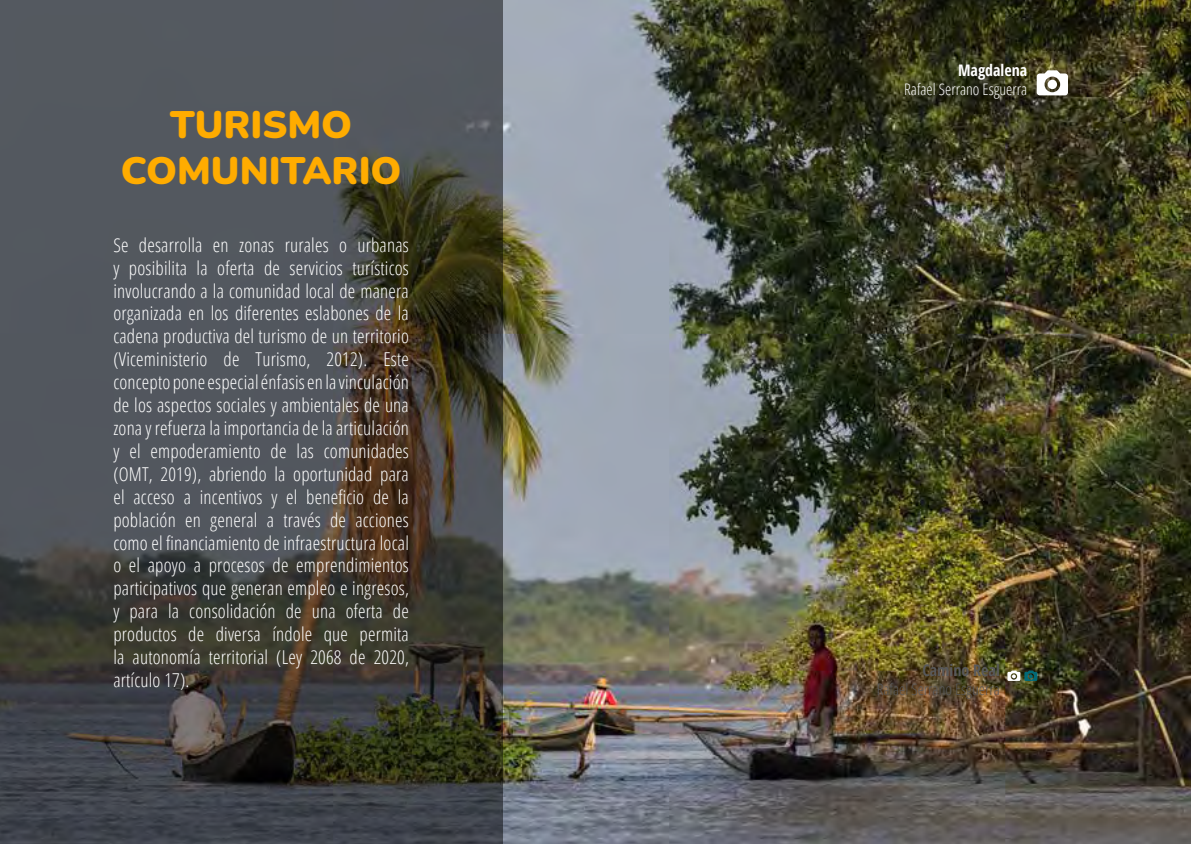
<style>
.page{position:relative;width:1191px;height:844px;background:#fff}
.page>*{position:absolute;margin:0;border:0;box-sizing:border-box;transform-origin:0 0}
.t1{font:900 38.32px/46px "Nunito";color:#ffac00;text-align:center}
.t2{font:300 19.07px/22.9px "Open Sans Condensed";letter-spacing:.01em;color:#fff;text-align:justify}
.t3{font:300 15.92px "Open Sans Condensed";color:#58595b}
.t4{font:300 15.92px "Open Sans Condensed";color:#fff}
.t5{font:700 15.92px "Open Sans Condensed";color:#58595b}
.t6{font:700 15.92px "Open Sans Condensed";color:#fff}
</style>
<div class="page">
<img style="left:502px;top:0;width:689px;height:843px">
<svg style="left:0;top:0;width:502px;height:843px;background:#484949"></svg>
<svg style="left:1007px;top:670px;width:30px;height:10px"></svg>
<svg style="left:1036px;top:70px;width:32px;height:25px"></svg>
<h1 class="t1" style="left:121px;top:100px;width:282px">TURISMO<br>COMUNITARIO</h1>
<p class="t2" style="left:113px;top:232px;width:297px">Se desarrolla en zonas rurales o urbanas y posibilita la oferta de servicios turísticos involucrando a la comunidad local de manera organizada en los diferentes eslabones de la cadena productiva del turismo de un territorio (Viceministerio de Turismo, 2012). Este concepto pone especial énfasis en la vinculación de los aspectos sociales y ambientales de una zona y refuerza la importancia de la articulación y el empoderamiento de las comunidades (OMT, 2019), abriendo la oportunidad para el acceso a incentivos y el beneficio de la población en general a través de acciones como el financiamiento de infraestructura local o el apoyo a procesos de emprendimientos participativos que generan empleo e ingresos, y para la consolidación de una oferta de productos de diversa índole que permita la autonomía territorial (Ley 2068 de 2020, artículo 17).</p>
<p class="t6" style="left:958px;top:59px;width:71px">Magdalena</p>
<p class="t4" style="left:904px;top:78px;width:125px">Rafael Serrano Esguerra</p>
<p class="t5" style="left:922px;top:658px;width:79px">Camino Real</p>
<p class="t3" style="left:876px;top:678px;width:125px">Rafael Serrano Esguerra</p>
</div>
